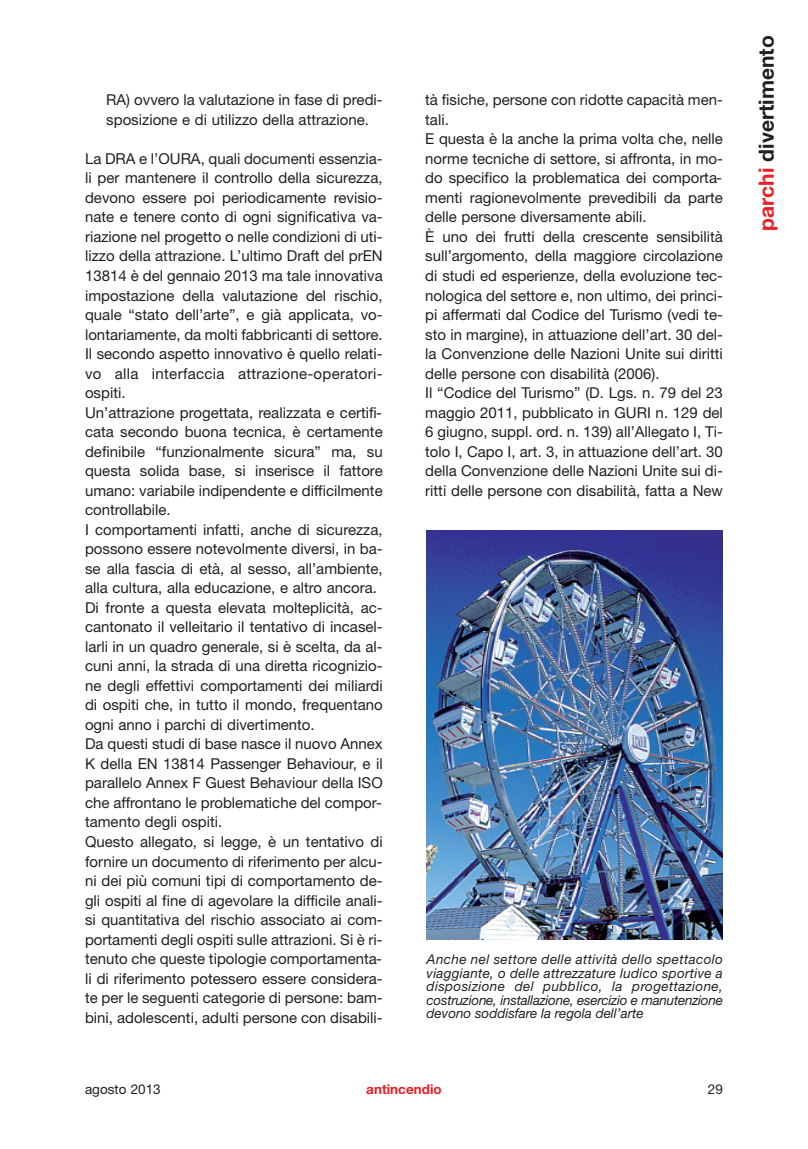
<style>
.page{position:relative;width:808px;height:1149px;background:#fff}
.page>*{position:absolute;margin:0;border:0;box-sizing:border-box;transform-origin:0 0}
.t1{font:700 21px "Helvetica Neue";color:#231f20}
.t2{font:15px/19.5px "Helvetica Neue";color:#231f20}
.t3{font:italic 13.5px/13.5px "Helvetica Neue";color:#231f20;text-align:justify}
.t4{font:13.5px "Helvetica Neue";color:#231f20}
.t5{font:700 13.5px "Helvetica Neue";color:#ee1d23}
.s1{color:#ee1d23}
</style>
<div class="page">
<img style="left:426px;top:530px;width:297px;height:408px">
<p class="t2" style="left:106px;top:90px;width:278px">RA) ovvero la valutazione in fase di predi&shy;sposizione e di utilizzo della attrazione.</p>
<p class="t2" style="left:85px;top:148px;width:299px">La DRA e l’OURA, quali documenti essenzia&shy;li per mantenere il controllo della sicurezza, devono essere poi periodicamente revisio&shy;nate e tenere conto di ogni significativa va&shy;riazione nel progetto o nelle condizioni di uti&shy;lizzo della attrazione. L’ultimo Draft del prEN 13814 è del gennaio 2013 ma tale innovativa impostazione della valutazione del rischio, quale “stato dell’arte”, e già applicata, vo&shy;lontariamente, da molti fabbricanti di settore.<br>Il secondo aspetto innovativo è quello relati&shy;vo alla interfaccia attrazione-operatori&shy;ospiti.<br>Un’attrazione progettata, realizzata e certifi&shy;cata secondo buona tecnica, è certamente definibile “funzionalmente sicura” ma, su questa solida base, si inserisce il fattore umano: variabile indipendente e difficilmente controllabile.<br>I comportamenti infatti, anche di sicurezza, possono essere notevolmente diversi, in ba&shy;se alla fascia di età, al sesso, all’ambiente, alla cultura, alla educazione, e altro ancora.<br>Di fronte a questa elevata molteplicità, ac&shy;cantonato il velleitario il tentativo di incasel&shy;larli in un quadro generale, si è scelta, da al&shy;cuni anni, la strada di una diretta ricognizio&shy;ne degli effettivi comportamenti dei miliardi di ospiti che, in tutto il mondo, frequentano ogni anno i parchi di divertimento.<br>Da questi studi di base nasce il nuovo Annex K della EN 13814 Passenger Behaviour, e il parallelo Annex F Guest Behaviour della ISO che affrontano le problematiche del compor&shy;tamento degli ospiti.<br>Questo allegato, si legge, è un tentativo di fornire un documento di riferimento per alcu&shy;ni dei più comuni tipi di comportamento de&shy;gli ospiti al fine di agevolare la difficile anali&shy;si quantitativa del rischio associato ai com&shy;portamenti degli ospiti sulle attrazioni. Si è ri&shy;tenuto che queste tipologie comportamenta&shy;li di riferimento potessero essere considera&shy;te per le seguenti categorie di persone: bam&shy;bini, adolescenti, adulti persone con disabili-</p>
<p class="t2" style="left:425px;top:90px;width:299px">tà fisiche, persone con ridotte capacità men&shy;tali.<br>E questa è la anche la prima volta che, nelle norme tecniche di settore, si affronta, in mo&shy;do specifico la problematica dei comporta&shy;menti ragionevolmente prevedibili da parte delle persone diversamente abili.<br>È uno dei frutti della crescente sensibilità sull’argomento, della maggiore circolazione di studi ed esperienze, della evoluzione tec&shy;nologica del settore e, non ultimo, dei princi&shy;pi affermati dal Codice del Turismo (vedi te&shy;sto in margine), in attuazione dell’art. 30 del&shy;la Convenzione delle Nazioni Unite sui diritti delle persone con disabilità (2006).<br>Il “Codice del Turismo” (D. Lgs. n. 79 del 23 maggio 2011, pubblicato in GURI n. 129 del 6 giugno, suppl. ord. n. 139) all’Allegato I, Ti&shy;tolo I, Capo I, art. 3, in attuazione dell’art. 30 della Convenzione delle Nazioni Unite sui di&shy;ritti delle persone con disabilità, fatta a New</p>
<p class="t3" style="left:427px;top:952px;width:298px">Anche nel settore delle attività dello spettacolo viaggiante, o delle attrezzature ludico sportive a disposizione del pubblico, la progettazione, costruzione, installazione, esercizio e manutenzione devono soddisfare la regola dell’arte</p>
<p class="t4" style="left:85px;top:1080px;width:77px">agosto 2013</p>
<p class="t5" style="left:366px;top:1080px;width:77px">antincendio</p>
<p class="t4" style="left:708px;top:1080px;width:17px">29</p>
<h1 class="t1" style="left:753px;top:230px;width:196px;rotate:-90deg"><span class="s1">parchi</span> divertimento</h1>
</div>
